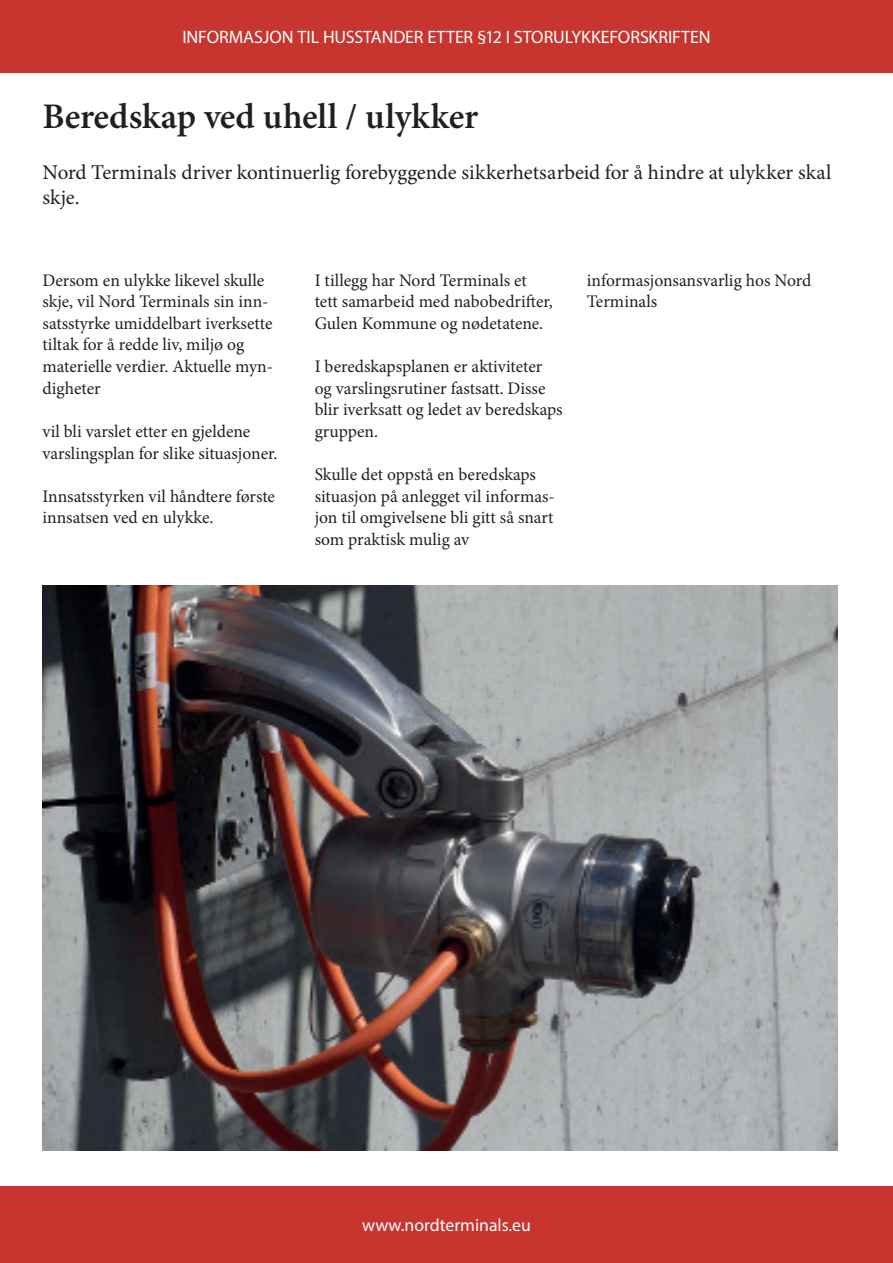
<style>
.page{position:relative;width:893px;height:1263px;background:#fff}
.page>*{position:absolute;margin:0;border:0;box-sizing:border-box;transform-origin:0 0}
.t1{font:600 36px "Minion Pro";letter-spacing:-.005em;color:#231f20}
.t2{font:21px/25.2px "Minion Pro";letter-spacing:-.005em;color:#231f20}
.t3{font:18px "Myriad Pro";letter-spacing:-.005em;color:#fff}
.t4{font:17.7px/21.6px "Minion Pro";color:#231f20}
.t5{font:17.7px "Myriad Pro";color:#fff}
</style>
<div class="page">
<img style="left:43px;top:586px;width:795px;height:565px">
<div style="left:0;top:0;width:893px;height:72px;background:#c8352f"></div>
<div style="left:0;top:1186px;width:893px;height:77px;background:#c8352f"></div>
<p class="t3" style="left:182px;top:26px;width:530px">INFORMASJON TIL HUSSTANDER ETTER §12 I STORULYKKEFORSKRIFTEN</p>
<h1 class="t1" style="left:43px;top:92px;width:437px">Beredskap ved uhell / ulykker</h1>
<p class="t2" style="left:43px;top:160px;width:790px">Nord Terminals driver kontinuerlig forebyggende sikkerhetsarbeid for å hindre at ulykker skal skje.</p>
<p class="t4" style="left:43px;top:269px;width:232px">Dersom en ulykke likevel skulle skje, vil Nord Terminals sin inn&shy;satsstyrke umiddelbart iverksette tiltak for å redde liv, miljø og materielle verdier. Aktuelle myn&shy;digheter</p>
<p class="t4" style="left:43px;top:420px;width:237px">vil bli varslet etter en gjeldene varslingsplan for slike situasjoner.</p>
<p class="t4" style="left:43px;top:485px;width:234px">Innsatsstyrken vil håndtere første innsatsen ved en ulykke.</p>
<p class="t4" style="left:315px;top:269px;width:240px">I tillegg har Nord Terminals et tett samarbeid med nabobedrifter,<br>Gulen Kommune og nødetatene.</p>
<p class="t4" style="left:315px;top:356px;width:249px">I beredskapsplanen er aktiviteter og varslingsrutiner fastsatt. Disse blir iverksatt og ledet av beredskaps gruppen.</p>
<p class="t4" style="left:315px;top:464px;width:242px">Skulle det oppstå en beredskaps situasjon på anlegget vil informas&shy;jon til omgivelsene bli gitt så snart som praktisk mulig av</p>
<p class="t4" style="left:587px;top:269px;width:226px">informasjonsansvarlig hos Nord<br>Terminals</p>
<p class="t5" style="left:362px;top:1214px;width:170px">www.nordterminals.eu</p>
</div>
